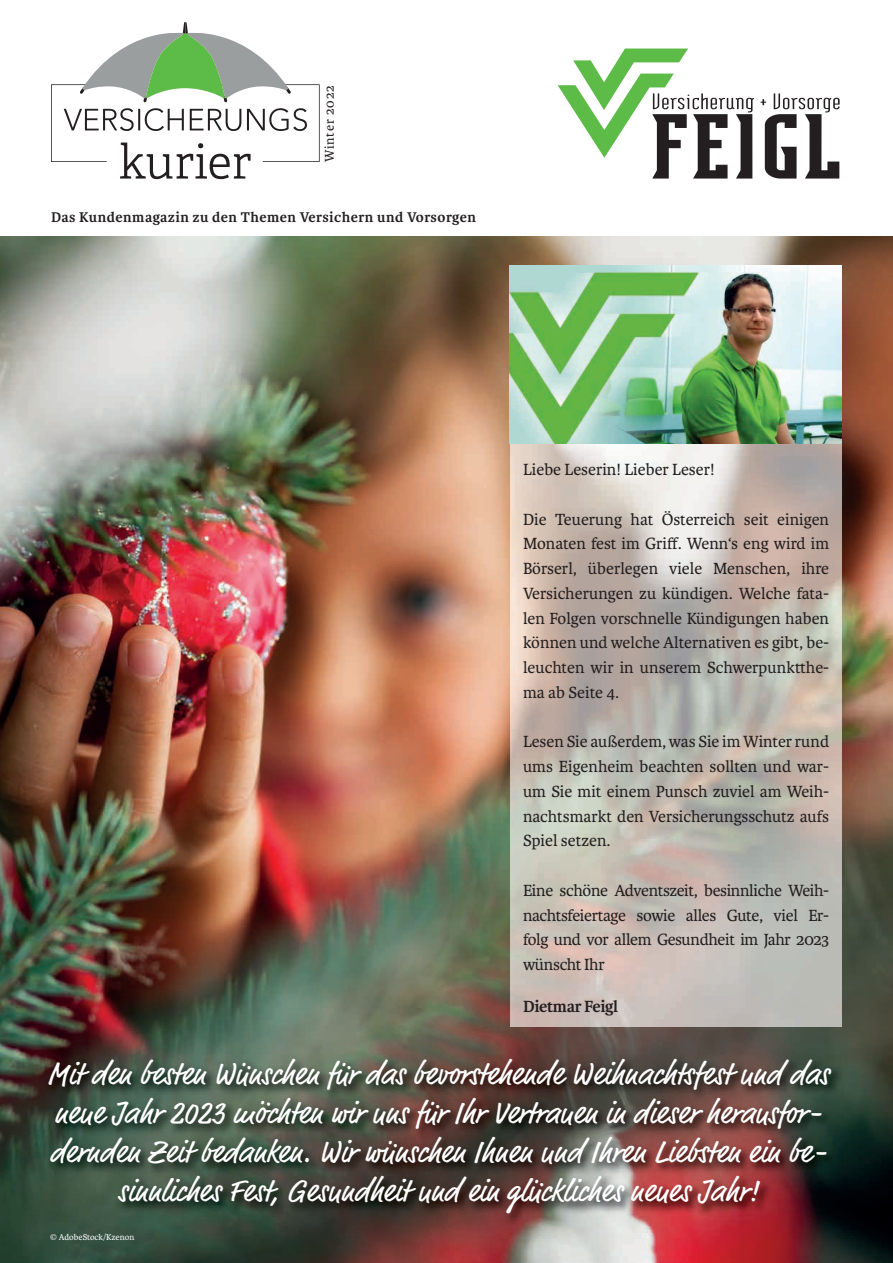
<style>
.page{position:relative;width:893px;height:1263px;background:#fff}
.page>*{position:absolute;margin:0;border:0;box-sizing:border-box;transform-origin:0 0}
.t1{font:31.5px/39px "Market Pro";color:#fff;text-align:center}
.t2{font:17.25px/24.8px "Karmina";color:#231f20;text-align:justify}
.t3{font:700 17.25px "Karmina";letter-spacing:-.02em;color:#231f20}
.t4{font:700 15px "Karmina";letter-spacing:.03em;color:#231f20}
.t5{font:13.5px "Karmina";letter-spacing:.06em;color:#231f20}
.t6{font:9px "Karmina";color:#fff}
</style>
<div class="page">
<img style="left:0;top:236px;width:893px;height:1027px">
<img style="left:510px;top:443px;width:332px;height:584px">
<svg style="left:51px;top:22px;width:269px;height:157px"></svg>
<svg style="left:558px;top:49px;width:282px;height:130px"></svg>
<img style="left:510px;top:265px;width:332px;height:178px">
<img style="left:45px;top:1055px;width:799px;height:170px">
<p class="t5" style="left:322px;top:162px;width:78px;rotate:-90deg">Winter 2022</p>
<p class="t4" style="left:51px;top:209px;width:427px">Das Kundenmagazin zu den Themen Versichern und Vorsorgen</p>
<p class="t2" style="left:523px;top:457px;width:193px">Liebe Leserin! Lieber Leser!</p>
<p class="t2" style="left:523px;top:507px;width:308px">Die Teuerung hat Österreich seit einigen Monaten fest im Griff. Wenn‘s eng wird im Börserl, überlegen viele Menschen, ihre Versicherungen zu kündigen. Welche fata&shy;len Folgen vorschnelle Kündigungen haben können und welche Alternativen es gibt, be&shy;leuchten wir in unserem Schwerpunktthe&shy;ma ab Seite 4.</p>
<p class="t2" style="left:523px;top:730px;width:308px">Lesen Sie außerdem, was Sie im Winter rund ums Eigenheim beachten sollten und war&shy;um Sie mit einem Punsch zuviel am Weih&shy;nachtsmarkt den Versicherungsschutz aufs Spiel setzen.</p>
<p class="t2" style="left:523px;top:878px;width:308px">Eine schöne Adventszeit, besinnliche Weih&shy;nachtsfeiertage sowie alles Gute, viel Er&shy;folg und vor allem Gesundheit im Jahr 2023 wünscht Ihr</p>
<p class="t3" style="left:523px;top:996px;width:97px">Dietmar Feigl</p>
<p class="t1" style="left:47px;top:1056px;width:783px">Mit den besten Wünschen für das bevorstehende Weihnachtsfest und das neue Jahr 2023 möchten wir uns für Ihr Vertrauen in dieser herausfor&shy;dernden Zeit bedanken. Wir wünschen Ihnen und Ihren Liebsten ein be&shy;sinnliches Fest, Gesundheit und ein glückliches neues Jahr!</p>
<p class="t6" style="left:50px;top:1232px;width:86px">© AdobeStock/Kzenon</p>
</div>
